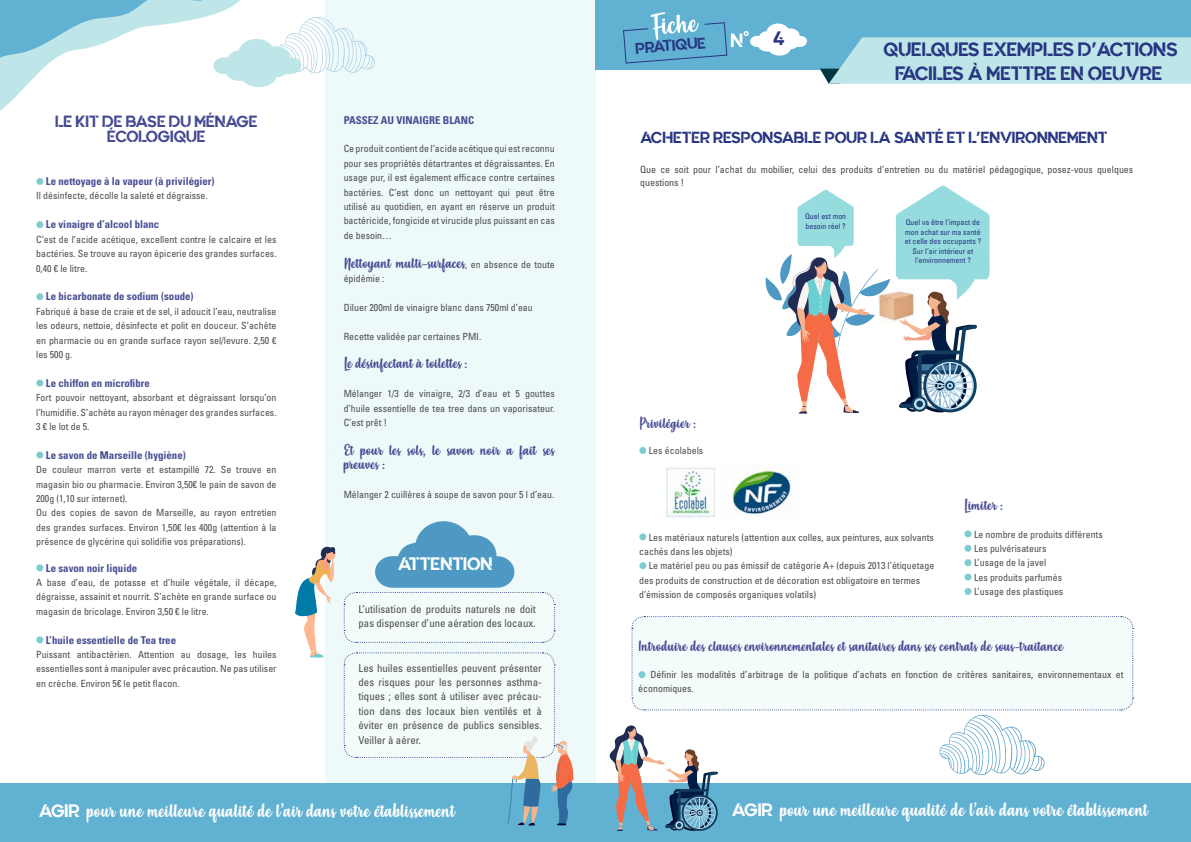
<style>
.page{position:relative;width:1191px;height:842px;background:#fff}
.page>*{position:absolute;margin:0;border:0;box-sizing:border-box;transform-origin:0 0}
.t1{font:19.3px/23.2px "Quantify";color:#283583;text-align:center}
.t2{font:18px "Misses";color:#fff}
.t3{font:18px "Quantify";color:#fff}
.t4{font:16.2px/14.4px "Quantify";color:#464a92;text-align:center}
.t5{font:16px "Quantify";color:#283583}
.t6{font:15.4px "Quantify";color:#283583}
.t7{font:14px/14.4px "Misses";color:#484c93}
.t8{font:condensed 10.8px/14.4px "Univers LT Std";color:#4d4d4c}
.t9{font:700 condensed 10.8px "Univers LT Std";color:#484c93}
.t10{font:condensed 9.9px/14.4px "Univers LT Std";color:#4d4d4c;text-align:justify}
.t11{font:condensed 9.9px/13.2px "Univers LT Std";color:#4a4a49}
.t12{font:condensed 7.9px/9.4px "Univers LT Std";color:#283583;text-align:center}
.s1{font-family:"Univers LT Std";font-stretch:condensed;font-size:9.9px;color:#4d4d4c}
.s2{font-family:"Quantify"}
</style>
<div class="page">
<div style="left:325px;top:0;width:270px;height:838px;background:#eef9fa"></div>
<div style="left:595px;top:783px;width:596px;height:59px;background:#61b1d2"></div>
<div style="left:0;top:783px;width:595px;height:59px;background:#61b1d2"></div>
<div style="left:595px;top:0;width:596px;height:69px;background:#61b1d2"></div>
<svg style="left:820px;top:37px;width:371px;height:47px;background:#b6e1e5"></svg>
<svg style="left:623px;top:12px;width:184px;height:51px"></svg>
<img style="left:890px;top:291px;width:6px;height:32px">
<svg style="left:896px;top:185px;width:93px;height:227px"></svg>
<svg style="left:765px;top:190px;width:125px;height:224px"></svg>
<img style="left:664px;top:465px;width:127px;height:53px">
<svg style="left:639px;top:447px;width:7px;height:7px"></svg>
<svg style="left:639px;top:533px;width:7px;height:8px"></svg>
<svg style="left:639px;top:562px;width:7px;height:7px"></svg>
<svg style="left:964px;top:530px;width:7px;height:8px"></svg>
<svg style="left:964px;top:544px;width:7px;height:8px"></svg>
<svg style="left:964px;top:559px;width:7px;height:7px"></svg>
<svg style="left:964px;top:573px;width:7px;height:8px"></svg>
<svg style="left:964px;top:588px;width:7px;height:7px"></svg>
<svg style="left:609px;top:616px;width:524px;height:215px"></svg>
<svg style="left:36px;top:178px;width:8px;height:7px"></svg>
<svg style="left:36px;top:221px;width:8px;height:7px"></svg>
<svg style="left:36px;top:293px;width:8px;height:7px"></svg>
<svg style="left:36px;top:379px;width:8px;height:8px"></svg>
<svg style="left:36px;top:451px;width:8px;height:8px"></svg>
<svg style="left:36px;top:564px;width:8px;height:7px"></svg>
<svg style="left:36px;top:636px;width:8px;height:7px"></svg>
<svg style="left:0;top:0;width:375px;height:111px"></svg>
<svg style="left:295px;top:546px;width:41px;height:111px"></svg>
<svg style="left:343px;top:521px;width:212px;height:122px"></svg>
<svg style="left:343px;top:652px;width:231px;height:174px"></svg>
<h3 class="t4" style="left:55px;top:115px;width:204px">LE KIT DE BASE DU MÉNAGE<br>ÉCOLOGIQUE</h3>
<p class="t9" style="left:46px;top:175px;width:170px">Le nettoyage à la vapeur (à privilégier)</p>
<p class="t10" style="left:36px;top:189px;width:173px">Il désinfecte, décolle la saleté et dégraisse.</p>
<p class="t9" style="left:46px;top:218px;width:115px">Le vinaigre d’alcool blanc</p>
<p class="t10" style="left:36px;top:232px;width:242px">C’est de l’acide acétique, excellent contre le calcaire et les bactéries. Se trouve au rayon épicerie des grandes surfaces.<br>0,40 € le litre.</p>
<p class="t9" style="left:46px;top:290px;width:149px">Le bicarbonate de sodium (soude)</p>
<p class="t10" style="left:36px;top:304px;width:242px">Fabriqué à base de craie et de sel, il adoucit l’eau, neutralise les odeurs, nettoie, désinfecte et polit en douceur. S’achète en pharmacie ou en grande surface rayon sel/levure. 2,50 € les 500 g.</p>
<p class="t9" style="left:46px;top:376px;width:105px">Le chiffon en microfibre</p>
<p class="t10" style="left:36px;top:390px;width:242px">Fort pouvoir nettoyant, absorbant et dégraissant lorsqu’on l’humidifie. S’achète au rayon ménager des grandes surfaces.<br>3 € le lot de 5.</p>
<p class="t9" style="left:46px;top:448px;width:141px">Le savon de Marseille (hygiène)</p>
<p class="t10" style="left:36px;top:462px;width:242px;text-align:left">De couleur marron verte et estampillé 72. Se trouve en magasin bio ou pharmacie. Environ 3,50€ le pain de savon de 200g (1,10 sur internet).<br>Ou des copies de savon de Marseille, au rayon entretien des grandes surfaces. Environ 1,50€ les 400g (attention à la présence de glycérine qui solidifie vos préparations).</p>
<p class="t9" style="left:46px;top:561px;width:93px">Le savon noir liquide</p>
<p class="t10" style="left:36px;top:575px;width:242px">A base d’eau, de potasse et d’huile végétale, il décape, dégraisse, assainit et nourrit. S’achète en grande surface ou magasin de bricolage. Environ 3,50 € le litre.</p>
<p class="t9" style="left:46px;top:633px;width:132px">L’huile essentielle de Tea tree</p>
<p class="t10" style="left:36px;top:647px;width:242px">Puissant antibactérien. Attention au dosage, les huiles essentielles sont à manipuler avec précaution. Ne pas utiliser en crèche. Environ 5€ le petit flacon.</p>
<p class="t9" style="left:344px;top:113px;width:132px">PASSEZ AU VINAIGRE BLANC</p>
<p class="t10" style="left:344px;top:142px;width:213px">Ce produit contient de l’acide acétique qui est reconnu pour ses propriétés détartrantes et dégraissantes. En usage pur, il est également efficace contre certaines bactéries. C’est donc un nettoyant qui peut être utilisé au quotidien, en ayant en réserve un produit bactéricide, fongicide et virucide plus puissant en cas de besoin…</p>
<h3 class="t7" style="left:344px;top:256px;width:213px">Nettoyant multi-surfaces<span class="s1">, en absence de toute</span></h3>
<p class="t10" style="left:344px;top:271px;width:42px">épidémie :</p>
<p class="t10" style="left:344px;top:300px;width:191px">Diluer 200ml de vinaigre blanc dans 750ml d’eau</p>
<p class="t10" style="left:344px;top:329px;width:139px">Recette validée par certaines PMI.</p>
<h3 class="t7" style="left:344px;top:357px;width:125px">Le désinfectant à toilettes :</h3>
<p class="t10" style="left:344px;top:386px;width:213px">Mélanger 1/3 de vinaigre, 2/3 d’eau et 5 gouttes d’huile essentielle de tea tree dans un vaporisateur.<br>C’est prêt !</p>
<h3 class="t7" style="left:344px;top:443px;width:213px">Et pour les sols, le savon noir a fait ses preuves :</h3>
<p class="t10" style="left:344px;top:487px;width:212px">Mélanger 2 cuillères à soupe de savon pour 5 l d’eau.</p>
<h2 class="t3" style="left:398px;top:554px;width:96px">ATTENTION</h2>
<p class="t8" style="left:358px;top:601px;width:179px">L’utilisation de produits naturels ne doit pas dispenser d’une aération des locaux.</p>
<p class="t8" style="left:358px;top:660px;width:185px;text-align:justify">Les huiles essentielles peuvent présenter des risques pour les personnes asthma&shy;tiques ; elles sont à utiliser avec précau&shy;tion dans des locaux bien ventilés et à éviter en présence de publics sensibles.<br>Veiller à aérer.</p>
<h3 class="t6" style="left:635px;top:39px;width:72px;rotate:-4deg">PRATIQUE</h3>
<h1 class="t1" style="left:773px;top:27px;width:13px">4</h1>
<h1 class="t1" style="left:883px;top:38px;width:296px">QUELQUES EXEMPLES D’ACTIONS<br>FACILES À METTRE EN OEUVRE</h1>
<h3 class="t5" style="left:640px;top:128px;width:469px">ACHETER RESPONSABLE POUR LA SANTÉ ET L’ENVIRONNEMENT</h3>
<p class="t11" style="left:640px;top:163px;width:494px">Que ce soit pour l’achat du mobilier, celui des produits d’entretien ou du matériel pédagogique, posez-vous quelques questions !</p>
<p class="t12" style="left:904px;top:218px;width:78px">Quel va être l’impact de mon achat sur ma santé et celle des occupants ?<br>Sur l’air intérieur et l’environnement ?</p>
<p class="t12" style="left:805px;top:212px;width:43px;text-align:left">Quel est mon besoin réel ?</p>
<h3 class="t7" style="left:639px;top:416px;width:58px">Privilégier :</h3>
<p class="t10" style="left:649px;top:443px;width:56px">Les écolabels</p>
<p class="t10" style="left:639px;top:530px;width:296px;text-indent:10px">Les matériaux naturels (attention aux colles, aux peintures, aux solvants cachés dans les objets)</p>
<p class="t10" style="left:639px;top:558px;width:297px;text-align:left;text-indent:10px">Le matériel peu ou pas émissif de catégorie A+ (depuis 2013 l’étiquetage des produits de construction et de décoration est obligatoire en termes d’émission de composés organiques volatils)</p>
<h3 class="t7" style="left:964px;top:498px;width:40px">Limiter :</h3>
<p class="t10" style="left:974px;top:527px;width:130px;text-align:left">Le nombre de produits différents<br>Les pulvérisateurs<br>L’usage de la javel<br>Les produits parfumés<br>L’usage des plastiques</p>
<h3 class="t7" style="left:638px;top:639px;width:427px">Introduire des clauses environnementales et sanitaires dans ses contrats de sous-traitance</h3>
<p class="t11" style="left:638px;top:668px;width:487px;text-indent:12px">Définir les modalités d’arbitrage de la politique d’achats en fonction de critères sanitaires, environnementaux et économiques.</p>
<h2 class="t2" style="left:39px;top:798px;width:418px"><span class="s2">AGIR</span> pour une meilleure qualité de l’air dans votre établissement</h2>
<h2 class="t2" style="left:732px;top:798px;width:418px"><span class="s2">AGIR</span> pour une meilleure qualité de l’air dans votre établissement</h2>
</div>
